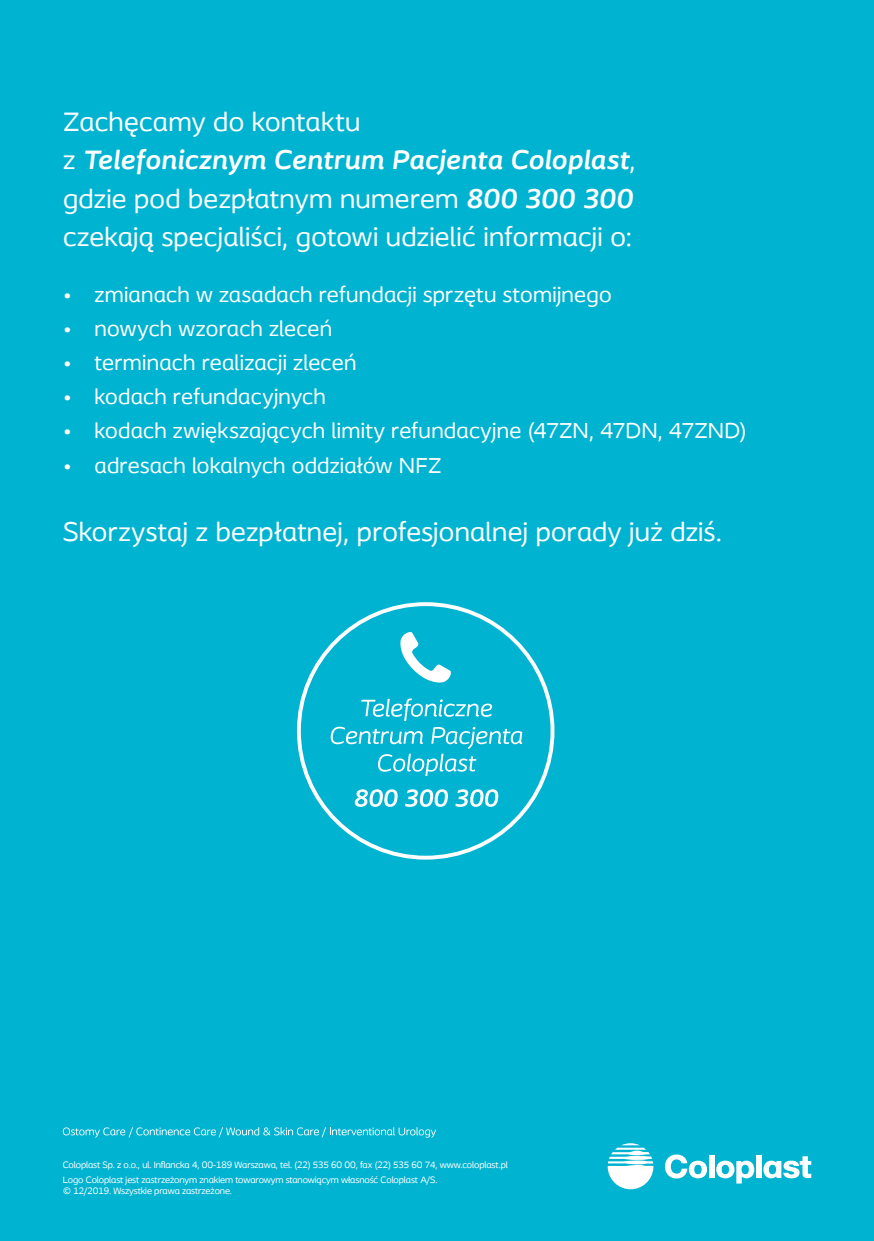
<style>
.page{position:relative;width:874px;height:1241px;background:#fff}
.page>*{position:absolute;margin:0;border:0;box-sizing:border-box;transform-origin:0 0}
.t1{font:28px/38.5px "Coloplast";letter-spacing:.01em;color:#fff}
.t2{font:22.75px "Coloplast";letter-spacing:.01em;color:#fff}
.t3{font:9.62px/15.4px "Coloplast";letter-spacing:-.01em;color:#fff}
.s1{font-weight:700;font-style:italic}
</style>
<div class="page">
<div style="left:0;top:0;width:873px;height:1240px;background:#00b3d0"></div>
<svg style="left:63px;top:1127px;width:373px;height:10px"></svg>
<svg style="left:607px;top:1143px;width:46px;height:45px"></svg>
<svg style="left:664px;top:1154px;width:42px;height:24px"></svg>
<div style="left:708px;top:1154px;width:6px;height:23px;background:#fff"></div>
<div style="left:755px;top:1154px;width:6px;height:23px;background:#fff"></div>
<svg style="left:716px;top:1160px;width:37px;height:23px"></svg>
<svg style="left:763px;top:1156px;width:47px;height:22px"></svg>
<div style="left:297px;top:602px;width:257px;height:257px;background:#00b3d0;border:4px solid #fff;border-radius:50%"></div>
<svg style="left:330px;top:698px;width:192px;height:77px"></svg>
<svg style="left:354px;top:789px;width:43px;height:17px"></svg>
<svg style="left:405px;top:789px;width:42px;height:17px"></svg>
<svg style="left:455px;top:789px;width:43px;height:17px"></svg>
<svg style="left:400px;top:632px;width:51px;height:50px"></svg>
<h1 class="t1" style="left:63px;top:102px;width:574px">Zachęcamy do kontaktu<br>z <span class="s1">Telefonicznym Centrum Pacjenta Coloplast</span>, gdzie pod bezpłatnym numerem <span class="s1">800 300 300 </span>czekają specjaliści, gotowi udzielić informacji o:</h1>
<h2 class="t2" style="left:63px;top:280px;width:550px">• zmianach w zasadach refundacji sprzętu stomijnego</h2>
<h2 class="t2" style="left:63px;top:315px;width:271px">• nowych wzorach zleceń</h2>
<h2 class="t2" style="left:63px;top:349px;width:295px">• terminach realizacji zleceń</h2>
<h2 class="t2" style="left:63px;top:383px;width:264px">• kodach refundacyjnych</h2>
<h2 class="t2" style="left:63px;top:417px;width:684px">• kodach zwiększających limity refundacyjne (47ZN, 47DN, 47ZND)</h2>
<h2 class="t2" style="left:63px;top:451px;width:380px">• adresach lokalnych oddziałów NFZ</h2>
<h1 class="t1" style="left:63px;top:512px;width:660px">Skorzystaj z bezpłatnej, profesjonalnej porady już dziś.</h1>
<p class="t3" style="left:63px;top:1156px;width:446px">Coloplast Sp. z o.o., ul. I nflancka 4, 00-189 Warszawa, tel. (22) 535 60 00, fax (22) 535 60 74, www.coloplast.pl<br>Logo Coloplast jest zastrzeżonym znakiem towarowym stanowiącym własność Coloplast A/S.</p>
<p class="t3" style="left:63px;top:1182px;width:171px">© 12/2019. Wszystkie prawa zastrzeżone.</p>
</div>
